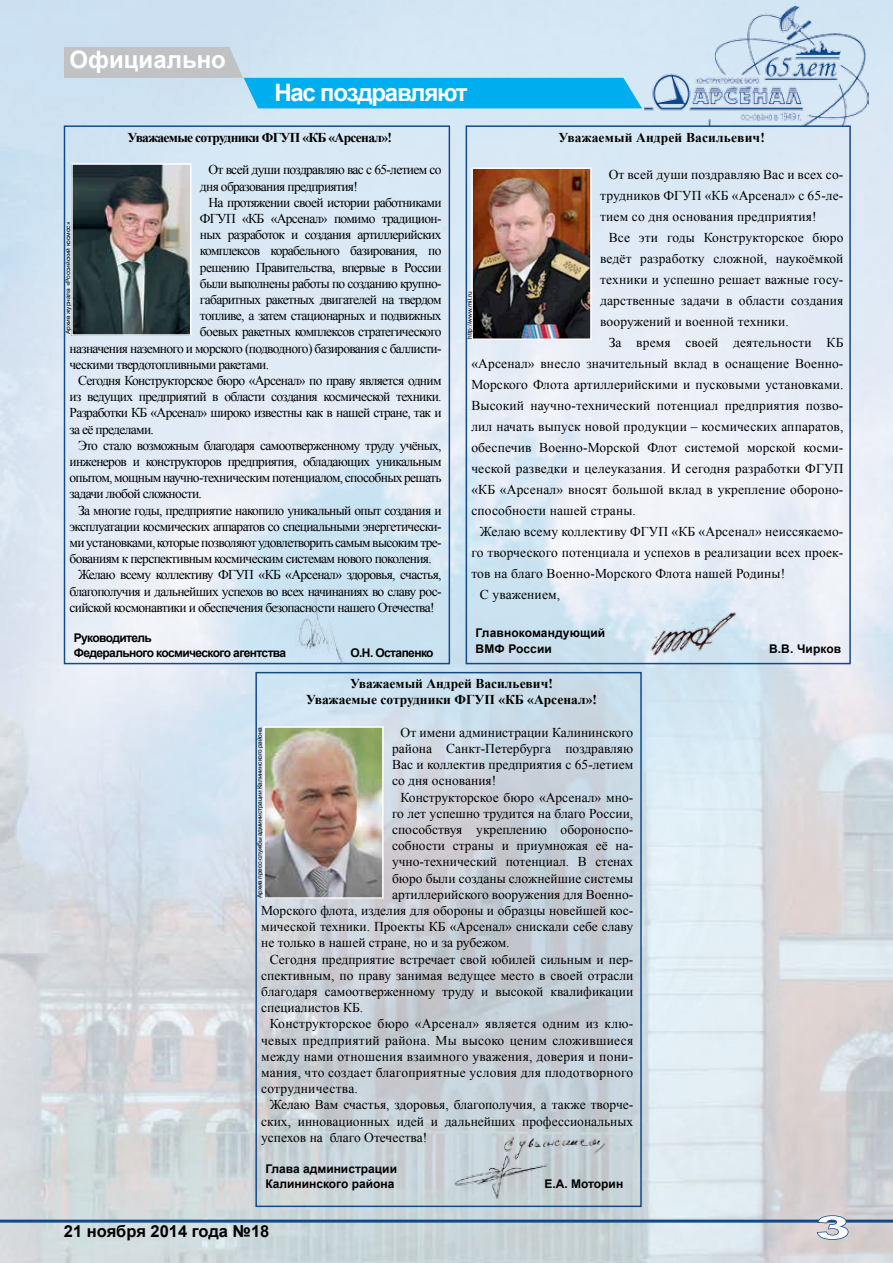
<style>
.page{position:relative;width:893px;height:1263px;background:#fff}
.page>*{position:absolute;margin:0;border:0;box-sizing:border-box;transform-origin:0 0}
.t1{font:700 31.5px "Arial";color:#fff;scale:2 1}
.t2{font:700 24px "Arial";letter-spacing:-.05em;color:#fff}
.t3{font:700 24px "Arial";color:#fff}
.t4{font:700 16.5px "Arial";color:#000}
.t5{font:13.5px/21px "Times New Roman";letter-spacing:-.04em;color:#000;text-align:justify}
.t6{font:13.5px "Times New Roman";color:#000}
.t7{font:13.5px "Times New Roman";letter-spacing:.02em;color:#000}
.t8{font:13.5px "Times New Roman";letter-spacing:.01em;color:#000}
.t9{font:700 13.5px/16.2px "Times New Roman";color:#000;text-align:center}
.t10{font:700 13.5px "Times New Roman";letter-spacing:-.05em;color:#000}
.t11{font:700 12px/15px "Arial";letter-spacing:-.005em;color:#000}
.t12{font:700 12px/15px "Arial";letter-spacing:-.05em;color:#000}
.t13{font:6px "Arial";letter-spacing:-.03em;color:#000;scale:1.1 1}
.t14{font:6px "Arial";letter-spacing:-.01em;color:#000;scale:1.1 1}
</style>
<div class="page">
<img style="left:0;top:0;width:893px;height:1263px">
<hr style="left:0;top:1219px;width:893px;height:3px;background:#124a89">
<div style="left:64px;top:47px;width:166px;height:31px;background:#c0c2c4"></div>
<svg style="left:230px;top:47px;width:412px;height:61px;background:#72ccf1"></svg>
<img style="left:644px;top:6px;width:225px;height:119px">
<div style="left:255px;top:672px;width:387px;height:535px;border:2px solid #124a89"></div>
<div style="left:466px;top:125px;width:385px;height:539px;border:2px solid #124a89"></div>
<img style="left:437px;top:1136px;width:174px;height:65px">
<img style="left:296px;top:595px;width:52px;height:68px">
<svg style="left:816px;top:1214px;width:33px;height:26px"></svg>
<img style="left:648px;top:608px;width:90px;height:50px">
<img style="left:74px;top:166px;width:114px;height:167px">
<div style="left:71px;top:163px;width:120px;height:173px;border:2px solid #fff"></div>
<img style="left:266px;top:729px;width:115px;height:167px">
<div style="left:263px;top:726px;width:121px;height:173px;border:2px solid #fff"></div>
<img style="left:474px;top:170px;width:115px;height:167px">
<div style="left:471px;top:167px;width:121px;height:173px;border:2px solid #fff"></div>
<h2 class="t3" style="left:69px;top:44px;width:158px">Официально</h2>
<h2 class="t2" style="left:274px;top:77px;width:195px">Нас поздравляют</h2>
<p class="t10" style="left:128px;top:128px;width:266px">Уважаемые сотрудники ФГУП «КБ «Арсенал»!</p>
<p class="t5" style="left:200px;top:162px;width:243px;line-height:16.2px;text-indent:9px">От всей души поздравляю вас с 65-летием со дня образования предприятия!</p>
<p class="t5" style="left:208px;top:192px;width:235px">На протяжении своей истории работниками</p>
<p class="t5" style="left:200px;top:208px;width:243px">ФГУП «КБ «Арсенал» помимо традицион-</p>
<p class="t5" style="left:200px;top:224px;width:243px">ных разработок и создания артиллерийских</p>
<p class="t5" style="left:200px;top:240px;width:243px">комплексов корабельного базирования, по</p>
<p class="t5" style="left:200px;top:256px;width:243px">решению Правительства, впервые в России</p>
<p class="t5" style="left:200px;top:273px;width:243px">были выполнены работы по созданию крупно-</p>
<p class="t5" style="left:200px;top:289px;width:243px">габаритных ракетных двигателей на твердом</p>
<p class="t5" style="left:200px;top:305px;width:243px">топливе, а затем стационарных и подвижных</p>
<p class="t5" style="left:200px;top:321px;width:243px">боевых ракетных комплексов стратегического</p>
<p class="t5" style="left:70px;top:337px;width:374px">назначения наземного и морского (подводного) базирования с баллисти-</p>
<p class="t5" style="left:70px;top:354px;width:201px">ческими твердотопливными ракетами.</p>
<p class="t5" style="left:78px;top:370px;width:365px">Сегодня Конструкторское бюро «Арсенал» по праву является одним</p>
<p class="t5" style="left:70px;top:386px;width:374px">из ведущих предприятий в области создания космической техники.</p>
<p class="t5" style="left:70px;top:402px;width:374px">Разработки КБ «Арсенал» широко известны как в нашей стране, так и</p>
<p class="t5" style="left:70px;top:418px;width:86px">за её пределами.</p>
<p class="t5" style="left:78px;top:435px;width:365px">Это стало возможным благодаря самоотверженному труду учёных,</p>
<p class="t5" style="left:70px;top:451px;width:374px">инженеров и конструкторов предприятия, обладающих уникальным</p>
<p class="t5" style="left:70px;top:467px;width:374px">опытом, мощным научно-техническим потенциалом, способных решать</p>
<p class="t5" style="left:70px;top:483px;width:134px">задачи любой сложности.</p>
<p class="t5" style="left:78px;top:499px;width:365px">За многие годы, предприятие накопило уникальный опыт создания и</p>
<p class="t5" style="left:70px;top:516px;width:374px">эксплуатации космических аппаратов со специальными энергетически-</p>
<p class="t5" style="left:70px;top:532px;width:374px">ми установками, которые позволяют удовлетворить самым высоким тре-</p>
<p class="t5" style="left:70px;top:548px;width:364px">бованиям к перспективным космическим системам нового поколения.</p>
<p class="t5" style="left:78px;top:564px;width:365px">Желаю всему коллективу ФГУП «КБ «Арсенал» здоровья, счастья,</p>
<p class="t5" style="left:70px;top:580px;width:374px">благополучия и дальнейших успехов во всех начинаниях во славу рос-</p>
<p class="t5" style="left:70px;top:597px;width:367px">сийской космонавтики и обеспечения безопасности нашего Отечества!</p>
<p class="t12" style="left:74px;top:630px;width:214px">Руководитель<br>Федерального космического агентства</p>
<p class="t14" style="left:64px;top:334px;width:104px;rotate:-90deg">Архив журнала «Российский космос»</p>
<p class="t12" style="left:350px;top:645px;width:85px">О.Н. Остапенко</p>
<p class="t9" style="left:558px;top:129px;width:208px">Уважаемый Андрей Васильевич!</p>
<p class="t5" style="left:600px;top:164px;width:245px;text-indent:9px">От всей души поздравляю Вас и всех со&shy;трудников ФГУП «КБ «Арсенал» с 65‑ле&shy;тием со дня основания предприятия!</p>
<p class="t5" style="left:600px;top:227px;width:245px;text-indent:9px">Все эти годы Конструкторское бюро ведёт разработку сложной, наукоёмкой техники и успешно решает важные госу&shy;дарственные задачи в области создания вооружений и военной техники.</p>
<p class="t5" style="left:471px;top:332px;width:374px;text-indent:137px">За время своей деятельности КБ «Арсенал» внесло значительный вклад в оснащение Военно-Морского Флота артиллерийскими и пусковыми установками.<br>Высокий научно-технический потенциал предприятия позво&shy;лил начать выпуск новой продукции – космических аппаратов, обеспечив Военно-Морской Флот системой морской косми&shy;ческой разведки и целеуказания. И сегодня разработки ФГУП «КБ «Арсенал» вносят большой вклад в укрепление обороно&shy;способности нашей страны.</p>
<p class="t8" style="left:480px;top:523px;width:365px">Желаю всему коллективу ФГУП «КБ «Арсенал» неиссякаемо-</p>
<p class="t8" style="left:471px;top:544px;width:374px">го творческого потенциала и успехов в реализации всех проек-</p>
<p class="t8" style="left:471px;top:565px;width:315px">тов на благо Военно-Морского Флота нашей Родины!</p>
<p class="t8" style="left:480px;top:586px;width:82px">С уважением,</p>
<p class="t11" style="left:476px;top:625px;width:131px;line-height:16.5px">Главнокомандующий<br>ВМФ России</p>
<p class="t14" style="left:466px;top:339px;width:45px;rotate:-90deg">http://www.mil.ru</p>
<p class="t11" style="left:769px;top:642px;width:74px">В.В. Чирков</p>
<p class="t9" style="left:306px;top:675px;width:292px">Уважаемый Андрей Васильевич!<br>Уважаемые сотрудники ФГУП «КБ «Арсенал»!</p>
<p class="t5" style="left:392px;top:724px;width:243px;line-height:16.2px;text-indent:9px">От имени администрации Калининского района Санкт-Петербурга поздравляю Вас и коллектив предприятия с 65-летием со дня основания!</p>
<p class="t6" style="left:401px;top:788px;width:234px">Конструкторское бюро «Арсенал» мно-</p>
<p class="t6" style="left:392px;top:804px;width:243px">го лет успешно трудится на благо России,</p>
<p class="t6" style="left:392px;top:820px;width:243px">способствуя укреплению обороноспо-</p>
<p class="t6" style="left:392px;top:837px;width:243px">собности страны и приумножая её на-</p>
<p class="t6" style="left:392px;top:853px;width:243px">учно-технический потенциал. В стенах</p>
<p class="t6" style="left:392px;top:869px;width:243px">бюро были созданы сложнейшие системы</p>
<p class="t6" style="left:392px;top:885px;width:243px">артиллерийского вооружения для Военно-</p>
<p class="t6" style="left:261px;top:901px;width:374px">Морского флота, изделия для обороны и образцы новейшей кос-</p>
<p class="t6" style="left:261px;top:918px;width:374px">мической техники. Проекты КБ «Арсенал» снискали себе славу</p>
<p class="t6" style="left:261px;top:934px;width:250px">не только в нашей стране, но и за рубежом.</p>
<p class="t6" style="left:270px;top:950px;width:365px">Сегодня предприятие встречает свой юбилей сильным и пер-</p>
<p class="t6" style="left:261px;top:966px;width:374px">спективным, по праву занимая ведущее место в своей отрасли</p>
<p class="t6" style="left:261px;top:982px;width:374px">благодаря самоотверженному труду и высокой квалификации</p>
<p class="t6" style="left:261px;top:999px;width:104px">специалистов КБ.</p>
<p class="t7" style="left:270px;top:1015px;width:365px">Конструкторское бюро «Арсенал» является одним из клю-</p>
<p class="t7" style="left:261px;top:1031px;width:374px">чевых предприятий района. Мы высоко ценим сложившиеся</p>
<p class="t7" style="left:261px;top:1047px;width:374px">между нами отношения взаимного уважения, доверия и пони-</p>
<p class="t7" style="left:261px;top:1063px;width:374px">мания, что создает благоприятные условия для плодотворного</p>
<p class="t7" style="left:261px;top:1080px;width:98px">сотрудничества.</p>
<p class="t6" style="left:270px;top:1096px;width:365px">Желаю Вам счастья, здоровья, благополучия, а также творче-</p>
<p class="t6" style="left:261px;top:1112px;width:374px">ских, инновационных идей и дальнейших профессиональных</p>
<p class="t6" style="left:261px;top:1128px;width:168px">успехов на благо Отечества!</p>
<p class="t11" style="left:265px;top:1162px;width:133px">Глава администрации<br>Калининского района</p>
<p class="t13" style="left:256px;top:898px;width:157px;rotate:-90deg">Архив пресс-службы администрации Калининского района</p>
<p class="t11" style="left:545px;top:1177px;width:80px">Е.А. Моторин</p>
<p class="t4" style="left:64px;top:1220px;width:207px">21 ноября 2014 года №18</p>
<h1 class="t1" style="left:815px;top:1207px;width:19px">3</h1>
</div>
